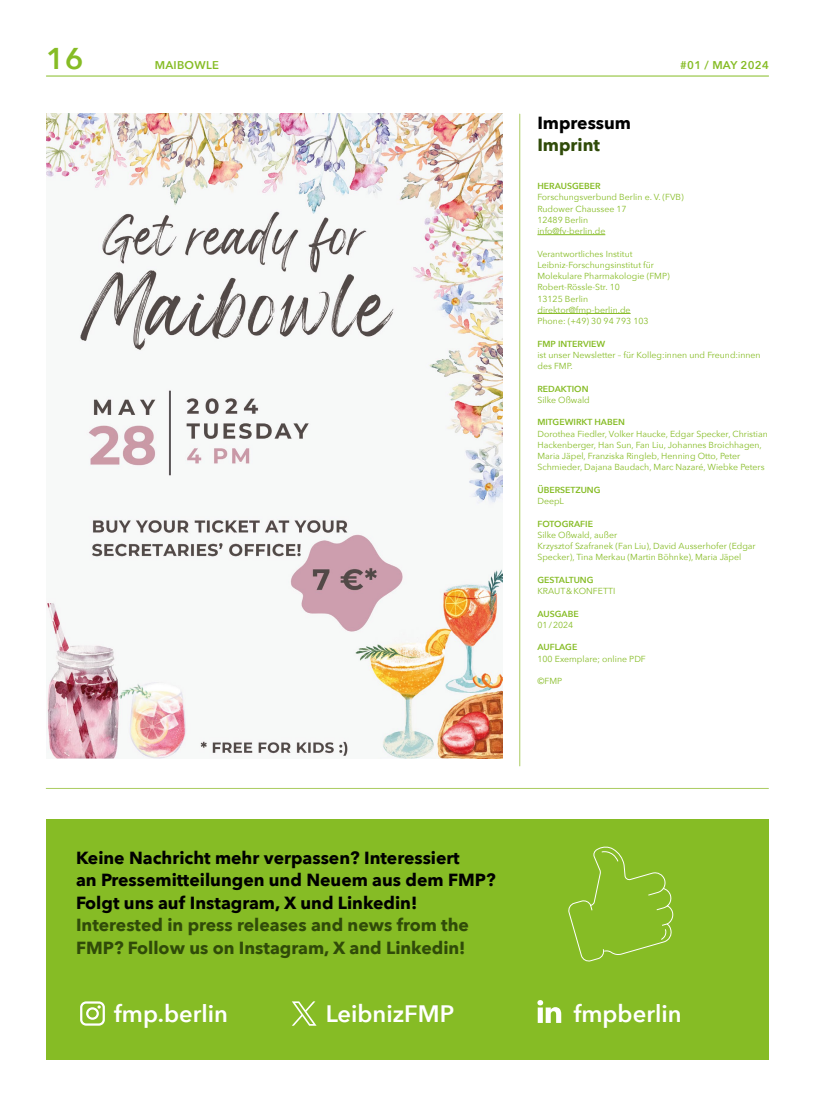
<style>
.page{position:relative;width:815px;height:1106px;background:#fff}
.page>*{position:absolute;margin:0;border:0;box-sizing:border-box;transform-origin:0 0}
.Subheadline_2_DE{font:600 30px "Avenir Next";color:#86bc25}
.Subheadline_1_DE{font:600 23.75px "Avenir Next";color:#fff}
.Subheadline_1_DE-2{font:700 17.5px/22.5px "Avenir Next";color:#000}
.Subheadline_1_DE-3{font:700 17.5px/22.5px "Avenir Next";color:#304b09}
.Subheadline_2_DE-2{font:600 11.25px "Avenir Next";letter-spacing:.025em;color:#86bc25}
.BU_Regular_DE{font:8.75px/11.2px "Avenir Next";color:#86bc25}
.BU_Regular_DE-2{font:600 8.75px "Avenir Next";color:#86bc25}
</style>
<div class="page">
<hr style="left:46px;top:76px;width:723px;height:1px;background:#86bc25">
<img style="left:46px;top:114px;width:456px;height:645px">
<hr style="left:46px;top:788px;width:722px;height:1px;background:#aacc60">
<hr style="left:519px;top:114px;width:1px;height:652px;background:#aacc60">
<div style="left:46px;top:819px;width:723px;height:240px;background:#86bc25"></div>
<svg style="left:568px;top:846px;width:106px;height:116px"></svg>
<hr style="left:537px;top:234px;width:68px;height:1px;background:#86bc25">
<hr style="left:537px;top:313px;width:94px;height:1px;background:#86bc25">
<div style="left:80px;top:1001px;width:25px;height:24px;border:2px solid #fff;border-radius:5px"></div>
<div style="left:86px;top:1007px;width:13px;height:12px;border:2px solid #fff;border-radius:50%"></div>
<svg style="left:292px;top:1001px;width:24px;height:24px"></svg>
<svg style="left:537px;top:1000px;width:24px;height:22px"></svg>
<p class="Subheadline_2_DE" style="left:46px;top:32px;width:39px">16</p>
<p class="Subheadline_2_DE-2" style="left:155px;top:55px;width:66px">MAIBOWLE</p>
<p class="Subheadline_2_DE-2" style="left:680px;top:55px;width:90px">#01 / MAY 2024</p>
<p class="Subheadline_1_DE-2" style="left:537px;top:111px;width:95px">Impressum</p>
<p class="Subheadline_1_DE-3" style="left:537px;top:133px;width:64px">Imprint</p>
<p class="BU_Regular_DE-2" style="left:537px;top:178px;width:65px">HERAUSGEBER</p>
<p class="BU_Regular_DE" style="left:537px;top:191px;width:148px">Forschungsverbund Berlin e. V. (FVB)</p>
<p class="BU_Regular_DE" style="left:537px;top:202px;width:91px">Rudower Chaussee 17</p>
<p class="BU_Regular_DE" style="left:537px;top:214px;width:52px">12489 Berlin</p>
<p class="BU_Regular_DE" style="left:537px;top:225px;width:69px">info@fv-berlin.de</p>
<p class="BU_Regular_DE" style="left:537px;top:247px;width:97px">Verantwortliches Institut</p>
<p class="BU_Regular_DE" style="left:537px;top:259px;width:118px">Leibniz-Forschungsinstitut für</p>
<p class="BU_Regular_DE" style="left:537px;top:270px;width:134px">Molekulare Pharmakologie (FMP)</p>
<p class="BU_Regular_DE" style="left:537px;top:281px;width:84px">Robert-Rössle-Str. 10</p>
<p class="BU_Regular_DE" style="left:537px;top:292px;width:52px">13125 Berlin</p>
<p class="BU_Regular_DE" style="left:537px;top:304px;width:95px">direktor@fmp-berlin.de</p>
<p class="BU_Regular_DE" style="left:537px;top:315px;width:113px">Phone: (+49) 30 94 793 103</p>
<p class="BU_Regular_DE-2" style="left:537px;top:336px;width:69px">FMP INTERVIEW</p>
<p class="BU_Regular_DE" style="left:537px;top:349px;width:225px">ist unser Newsletter – für Kolleg:innen und Freund:innen des FMP.</p>
<p class="BU_Regular_DE-2" style="left:537px;top:381px;width:53px">REDAKTION</p>
<p class="BU_Regular_DE" style="left:537px;top:394px;width:54px">Silke Oßwald</p>
<p class="BU_Regular_DE-2" style="left:537px;top:415px;width:89px">MITGEWIRKT HABEN</p>
<p class="BU_Regular_DE" style="left:537px;top:427px;width:232px">Dorothea Fiedler, Volker Haucke, Edgar Specker, Christian Hackenberger, Han Sun, Fan Liu, Johannes Broichhagen, Maria Jäpel, Franziska Ringleb, Henning Otto, Peter Schmieder, Dajana Baudach, Marc Nazaré, Wiebke Peters</p>
<p class="BU_Regular_DE-2" style="left:537px;top:482px;width:65px">ÜBERSETZUNG</p>
<p class="BU_Regular_DE" style="left:537px;top:495px;width:28px">DeepL</p>
<p class="BU_Regular_DE-2" style="left:537px;top:516px;width:57px">FOTOGRAFIE</p>
<p class="BU_Regular_DE" style="left:537px;top:529px;width:81px">Silke Oßwald, außer</p>
<p class="BU_Regular_DE" style="left:537px;top:540px;width:220px">Krzysztof Szafranek (Fan Liu), David Ausserhofer (Edgar<br>Specker), Tina Merkau (Martin Böhnke), Maria Jäpel</p>
<p class="BU_Regular_DE-2" style="left:537px;top:572px;width:58px">GESTALTUNG</p>
<p class="BU_Regular_DE" style="left:537px;top:585px;width:79px">KRAUT&amp;KONFETTI</p>
<p class="BU_Regular_DE-2" style="left:537px;top:606px;width:43px">AUSGABE</p>
<p class="BU_Regular_DE" style="left:537px;top:619px;width:37px">01/2024</p>
<p class="BU_Regular_DE-2" style="left:537px;top:640px;width:41px">AUFLAGE</p>
<p class="BU_Regular_DE" style="left:537px;top:652px;width:110px">100 Exemplare; online PDF</p>
<p class="BU_Regular_DE" style="left:537px;top:675px;width:26px">©FMP</p>
<p class="Subheadline_1_DE-2" style="left:76px;top:846px;width:421px">Keine Nachricht mehr verpassen? Interessiert<br>an Pressemitteilungen und Neuem aus dem FMP?<br>Folgt uns auf Instagram, X und Linkedin!</p>
<p class="Subheadline_1_DE-3" style="left:76px;top:913px;width:394px">Interested in press releases and news from the<br>FMP? Follow us on Instagram, X and Linkedin!</p>
<p class="Subheadline_1_DE" style="left:114px;top:992px;width:115px">fmp.berlin</p>
<p class="Subheadline_1_DE" style="left:326px;top:992px;width:130px">LeibnizFMP</p>
<p class="Subheadline_1_DE" style="left:574px;top:992px;width:109px">fmpberlin</p>
</div>
